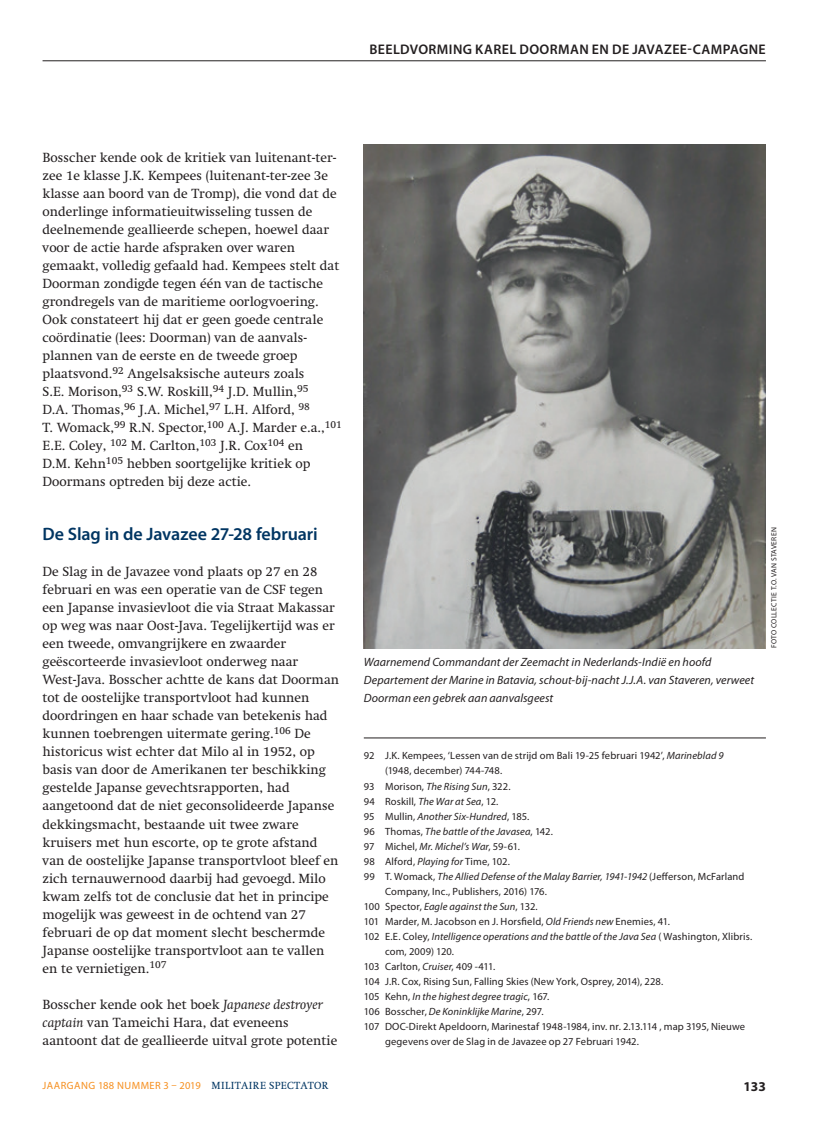
<style>
.page{position:relative;width:817px;height:1136px;background:#fff}
.page>*{position:absolute;margin:0;border:0;box-sizing:border-box;transform-origin:0 0}
.t1{font:600 18px "Myriad Pro";letter-spacing:-.005em;color:#003562}
.t2{font:600 13.95px "Myriad Pro";letter-spacing:.03em;color:#231f20}
.t3{font:13.5px/18px "Swift LT Std";color:#231f20}
.t4{font:700 13.5px "Myriad Pro";color:#231f20}
.t5{font:italic 12px/18px "Myriad Pro";letter-spacing:.005em;color:#231f20}
.t6{font:10.5px "Myriad Pro";letter-spacing:.01em;color:#231f20}
.t7{font:italic 10.5px "Myriad Pro";letter-spacing:.01em;color:#231f20}
.t8{font:10.5px "Myriad Pro";letter-spacing:.045em;color:#f68f1e}
.t9{font:7.5px "Myriad Pro";letter-spacing:.03em;color:#231f20}
.s1{font-style:italic}
.s2{font-style:normal}
.s3{font-family:"Swift LT Std";color:#003562}
</style>
<div class="page">
<hr style="left:43px;top:60px;width:722px;height:1px;background:#231f20">
<hr style="left:364px;top:737px;width:401px;height:1px;background:#231f20">
<img style="left:364px;top:144px;width:401px;height:504px">
<p class="t2" style="left:369px;top:40px;width:396px">BEELDVORMING KAREL DOORMAN EN DE JAVAZEE-CAMPAGNE</p>
<p class="t3" style="left:43px;top:149px;width:301px">Bosscher kende ook de kritiek van luitenant-ter&shy;zee 1e klasse J.K. Kempees (luitenant-ter-zee 3e klasse aan boord van de Tromp), die vond dat de onderlinge informatieuitwisseling tussen de deelnemende geallieerde schepen, hoewel daar voor de actie harde afspraken over waren gemaakt, volledig gefaald had. Kempees stelt dat Doorman zondigde tegen één van de tactische grondregels van de maritieme oorlogvoering.<br>Ook constateert hij dat er geen goede centrale coördinatie (lees: Doorman) van de aanvals&shy;plannen van de eerste en de tweede groep plaatsvond.<sup>92</sup> Angelsaksische auteurs zoals<br>S.E. Morison,<sup>93</sup> S.W. Roskill,<sup>94</sup> J.D. Mullin,<sup>95<br></sup>D.A. Thomas,<sup>96</sup> J.A. Michel,<sup>97</sup> L.H. Alford, <sup>98<br></sup>T. Womack,<sup>99</sup> R.N. Spector,<sup>100</sup> A.J. Marder e.a.,<sup>101<br></sup>E.E. Coley, <sup>102</sup> M. Carlton,<sup>103</sup> J.R. Cox<sup>104</sup> en<br>D.M. Kehn<sup>105</sup> hebben soortgelijke kritiek op Doormans optreden bij deze actie.</p>
<h1 class="t1" style="left:43px;top:523px;width:276px">DE SLAG IN DE JAVAZEE 27-28 FEBRUARI</h1>
<p class="t3" style="left:43px;top:563px;width:298px">De Slag in de Javazee vond plaats op 27 en 28 februari en was een operatie van de CSF tegen een Japanse invasievloot die via Straat Makassar op weg was naar Oost-Java. Tegelijkertijd was er een tweede, omvangrijkere en zwaarder geëscorteerde invasievloot onderweg naar West-Java. Bosscher achtte de kans dat Doorman tot de oostelijke transportvloot had kunnen doordringen en haar schade van betekenis had kunnen toebrengen uitermate gering.<sup>106</sup> De historicus wist echter dat Milo al in 1952, op basis van door de Amerikanen ter beschikking gestelde Japanse gevechtsrapporten, had aangetoond dat de niet geconsolideerde Japanse dekkingsmacht, bestaande uit twee zware kruisers met hun escorte, op te grote afstand van de oostelijke Japanse transportvloot bleef en zich ternauwernood daarbij had gevoegd. Milo kwam zelfs tot de conclusie dat het in principe mogelijk was geweest in de ochtend van 27 februari de op dat moment slecht beschermde Japanse oostelijke transportvloot aan te vallen en te vernietigen.<sup>107</sup></p>
<p class="t3" style="left:43px;top:995px;width:296px">Bosscher kende ook het boek <span class="s1">Japanese destroyer captain</span> van Tameichi Hara, dat eveneens aantoont dat de geallieerde uitval grote potentie</p>
<p class="t5" style="left:364px;top:653px;width:392px">Waarnemend Commandant der Zeemacht in Nederlands-Indië en hoofd<br>Departement der Marine in Batavia, schout-bij-nacht J.J.A. van Staveren, verweet<br>Doorman een gebrek aan aanvalsgeest</p>
<p class="t9" style="left:769px;top:648px;width:122px;rotate:-90deg">FOTO COLLECTIE T.O. VAN STAVEREN</p>
<p class="t6" style="left:364px;top:749px;width:361px">92 J.K. Kempees, ‘Lessen van de strijd om Bali 19-25 februari 1942’, <span class="s1">Marineblad 9</span></p>
<p class="t6" style="left:385px;top:764px;width:119px">(1948, december) 744-748.</p>
<p class="t6" style="left:364px;top:779px;width:148px">93 Morison, <span class="s1">The Rising Sun</span>, 322.</p>
<p class="t6" style="left:364px;top:794px;width:136px">94 Roskill, <span class="s1">The War at Sea</span>, 12.</p>
<p class="t7" style="left:364px;top:809px;width:167px"><span class="s2">95 Mullin,</span> Another Six-Hundred<span class="s2">, 185.</span></p>
<p class="t7" style="left:364px;top:824px;width:190px"><span class="s2">96 Thomas,</span> The battle of the Javasea<span class="s2">, 142.</span></p>
<p class="t6" style="left:364px;top:839px;width:157px">97 Michel, <span class="s1">Mr. Michel’s War</span>, 59-61.</p>
<p class="t6" style="left:364px;top:854px;width:148px">98 Alford, <span class="s1">Playing for</span> Time, 102.</p>
<p class="t7" style="left:364px;top:869px;width:382px"><span class="s2">99 T. Womack,</span> The Allied Defense of the Malay Barrier, 1941-1942 <span class="s2">(Jefferson, McFarland</span></p>
<p class="t6" style="left:385px;top:884px;width:163px">Company, Inc., Publishers, 2016) 176.</p>
<p class="t7" style="left:364px;top:899px;width:175px"><span class="s2">100 Spector,</span> Eagle against the Sun<span class="s2">, 132.</span></p>
<p class="t6" style="left:364px;top:914px;width:307px">101 Marder, M. Jacobson en J. Horsfield, <span class="s1">Old Friends new</span> Enemies, 41.</p>
<p class="t7" style="left:364px;top:929px;width:390px"><span class="s2">102 E.E. Coley,</span> Intelligence operations and the battle of the Java Sea <span class="s2">( Washington, Xlibris.</span></p>
<p class="t6" style="left:385px;top:944px;width:71px">com, 2009) 120.</p>
<p class="t6" style="left:364px;top:959px;width:133px">103 Carlton, <span class="s1">Cruiser</span>, 409 -411.</p>
<p class="t6" style="left:364px;top:974px;width:301px">104 J.R. Cox, Rising Sun, Falling Skies (New York, Osprey, 2014), 228.</p>
<p class="t7" style="left:364px;top:989px;width:187px"><span class="s2">105 Kehn,</span> In the highest degree tragic<span class="s2">, 167.</span></p>
<p class="t7" style="left:364px;top:1004px;width:181px"><span class="s2">106 Bosscher,</span> De Koninklijke Marine<span class="s2">, 297.</span></p>
<p class="t6" style="left:364px;top:1019px;width:383px">107 DOC-Direkt Apeldoorn, Marinestaf 1948-1984, inv. nr. 2.13.114 , map 3195, Nieuwe</p>
<p class="t6" style="left:385px;top:1034px;width:255px">gegevens over de Slag in de Javazee op 27 Februari 1942.</p>
<p class="t8" style="left:43px;top:1078px;width:287px">JAARGANG 188 NUMMER 3 – 2019 <span class="s3">MILITAIRE SPECTATOR</span></p>
<p class="t4" style="left:743px;top:1077px;width:24px">133</p>
</div>
